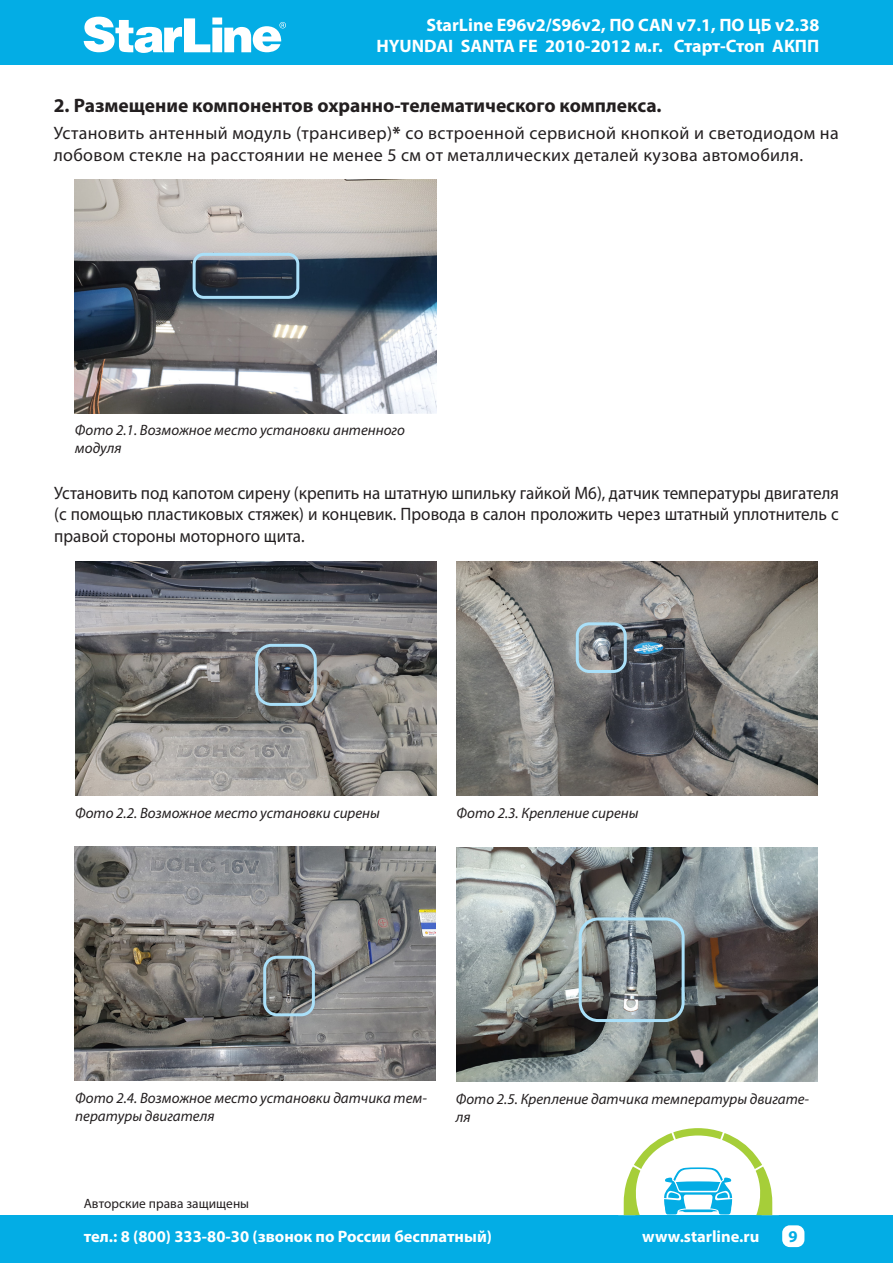
<style>
.page{position:relative;width:893px;height:1263px;background:#fff}
.page>*{position:absolute;margin:0;border:0;box-sizing:border-box;transform-origin:0 0}
.Основной_текст{font:700 19.5px "Myriad Pro";color:#231f20}
.Основной_текст-2{font:18px/21.6px "Myriad Pro";letter-spacing:.02em;color:#231f20;text-align:justify;scale:.95 1}
.Основной_текст-3{font:18px/21.6px "Myriad Pro";letter-spacing:.02em;color:#231f20}
.t1{font:700 18px/21.6px "Myriad Pro";color:#fff;text-align:right}
.t2{font:700 16.5px "Myriad Pro";color:#fff}
.t3{font:700 16.5px "Myriad Pro";color:#03ade5}
.t4{font:italic 15px/18px "Myriad Pro";color:#231f20}
.t5{font:13.5px "Myriad Pro";color:#231f20}
.s1{font-weight:700}
</style>
<div class="page">
<div style="left:0;top:0;width:893px;height:65px;background:#03ade5"></div>
<svg style="left:84px;top:17px;width:202px;height:36px"></svg>
<div style="left:0;top:1215px;width:893px;height:48px;background:#03ade5"></div>
<div style="left:782px;top:1225px;width:22px;height:22px;background:#fff;border-radius:8px"></div>
<svg style="left:623px;top:1128px;width:150px;height:87px"></svg>
<img style="left:75px;top:562px;width:361px;height:234px">
<img style="left:457px;top:562px;width:360px;height:234px">
<div style="left:576px;top:622px;width:51px;height:51px;border:3px solid #aae0f9;border-radius:12px"></div>
<div style="left:255px;top:644px;width:62px;height:62px;border:3px solid #aae0f9;border-radius:15px"></div>
<img style="left:75px;top:847px;width:361px;height:234px">
<img style="left:456px;top:847px;width:361px;height:234px">
<div style="left:263px;top:956px;width:52px;height:60px;border:3px solid #aae0f9;border-radius:12px"></div>
<div style="left:579px;top:917px;width:106px;height:105px;border:3px solid #aae0f9;border-radius:18px"></div>
<img style="left:75px;top:180px;width:361px;height:233px">
<div style="left:193px;top:253px;width:106px;height:46px;border:3px solid #aae0f9;border-radius:10px"></div>
<p class="t1" style="left:377px;top:13px;width:444px">StarLine E96v2/S96v2, ПО CAN v7.1, ПО ЦБ v2.38<br>HYUNDAI SANTA FE 2010-2012 м.г. Старт-Стоп АКПП</p>
<p class="Основной_текст" style="left:54px;top:93px;width:609px">2. Размещение компонентов охранно-телематического комплекса.</p>
<p class="Основной_текст-3" style="left:54px;top:122px;width:786px">Установить антенный модуль (трансивер)<span class="s1">*</span> со встроенной сервисной кнопкой и светодиодом на лобовом стекле на расстоянии не менее 5 см от металлических деталей кузова автомобиля.</p>
<p class="t4" style="left:75px;top:421px;width:331px">Фото 2.1. Возможное место установки антенного модуля</p>
<p class="Основной_текст-2" style="left:54px;top:482px;width:827px">Установить под капотом сирену (крепить на штатную шпильку гайкой М6), датчик температуры двигателя (с помощью пластиковых стяжек) и концевик. Провода в салон проложить через штатный уплотнитель с правой стороны моторного щита.</p>
<p class="t4" style="left:75px;top:804px;width:306px">Фото 2.2. Возможное место установки сирены</p>
<p class="t4" style="left:457px;top:804px;width:183px">Фото 2.3. Крепление сирены</p>
<p class="t4" style="left:75px;top:1089px;width:353px">Фото 2.4. Возможное место установки датчика тем&shy;пературы двигателя</p>
<p class="t4" style="left:456px;top:1089px;width:355px">Фото 2.5. Крепление датчика температуры двигате&shy;ля</p>
<p class="t5" style="left:84px;top:1195px;width:167px">Авторские права защищены</p>
<p class="t2" style="left:84px;top:1226px;width:410px">тел.: 8 (800) 333-80-30 (звонок по России бесплатный)</p>
<p class="t2" style="left:642px;top:1226px;width:119px">www.starline.ru</p>
<p class="t3" style="left:789px;top:1225px;width:11px">9</p>
</div>
